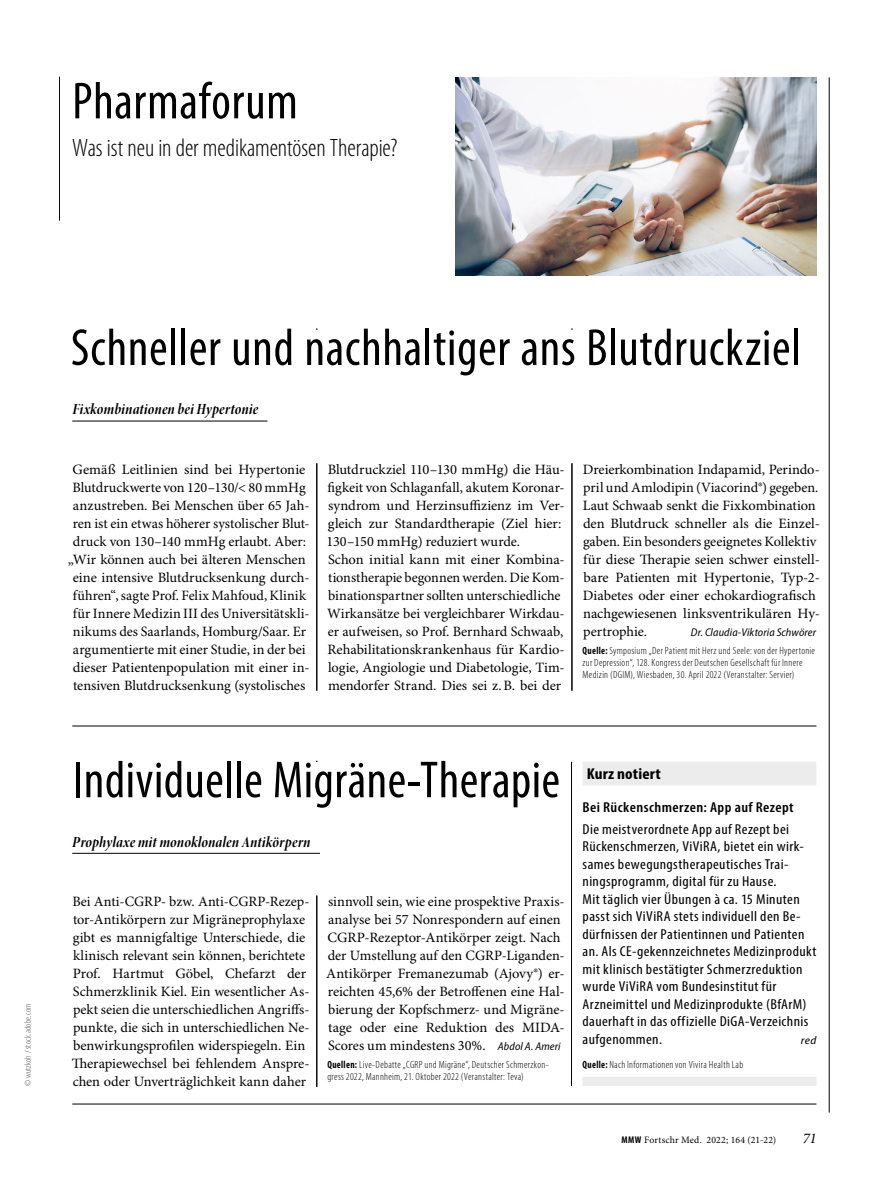
<style>
.page{position:relative;width:893px;height:1187px;background:#fff}
.page>*{position:absolute;margin:0;border:0;box-sizing:border-box;transform-origin:0 0}
.Title_klein{font:condensed 52.5px "Myriad Pro";letter-spacing:.01em;color:#000}
.t1{font:300 condensed 25.2px "Myriad Pro";letter-spacing:-.005em;color:#000}
.SuperTitle_1Pharma{font:15.75px "Minion Pro Bold Cn It Disp";letter-spacing:.005em;color:#000}
.NoXML_Kurz_notiert{font:700 condensed 15.75px "Myriad Pro";letter-spacing:.01em;color:#000;scale:1.1 1}
.t2{font:italic 14.85px "Minion Pro";color:#000}
.Para_Kurz_notiert{font:condensed 14.4px/17.4px "Myriad Pro";letter-spacing:.025em;color:#000;scale:1.1 1}
.Title_Kurz_notiert{font:600 condensed 14.4px "Myriad Pro";letter-spacing:.025em;color:#000;scale:1.1 1}
.Para_x{font:14.25px/18px "Minion Pro";letter-spacing:-.005em;color:#000}
.Para_x-2{font:italic semi-condensed 11.25px "Myriad Pro";letter-spacing:.01em;color:#000}
.Para_Kurz_notiert-2{font:italic semi-condensed 11.25px "Myriad Pro";color:#000;scale:1.1 1}
.Source_x{font:300 condensed 10.5px/12px "Myriad Pro";letter-spacing:.03em;color:#000}
.Source_BoxLine{font:300 condensed 10.5px "Myriad Pro";letter-spacing:.03em;color:#000}
.t3{font:9.75px "Minion Pro";letter-spacing:.025em;color:#000}
.Image_Source_x{font:300 condensed 9px "Myriad Pro";letter-spacing:.02em;color:#565655}
.s1{font-weight:700}
.s2{font-family:"Myriad Pro";font-style:italic;font-stretch:semi-condensed;font-size:11.25px}
.s3{font-family:"Myriad Pro";font-weight:700;font-stretch:condensed}
</style>
<div class="page">
<hr style="left:59px;top:77px;width:1px;height:144px;background:#000">
<hr style="left:829px;top:77px;width:1px;height:1035px;background:#000">
<hr style="left:72px;top:1103px;width:744px;height:1px;background:#000">
<hr style="left:72px;top:725px;width:744px;height:1px;background:#000">
<div style="left:583px;top:761px;width:233px;height:24px;background:#ececec"></div>
<div style="left:583px;top:1076px;width:233px;height:9px;background:#ececec"></div>
<hr style="left:72px;top:421px;width:195px;height:1px;background:#000">
<hr style="left:317px;top:463px;width:1px;height:227px;background:#000">
<hr style="left:572px;top:463px;width:1px;height:227px;background:#000">
<hr style="left:72px;top:853px;width:248px;height:1px;background:#000">
<hr style="left:317px;top:895px;width:1px;height:191px;background:#000">
<img style="left:455px;top:77px;width:361px;height:198px">
<hr style="left:571px;top:761px;width:1px;height:324px;background:#000">
<h1 class="Title_klein" style="left:72px;top:69px;width:227px">Pharmaforum</h1>
<h2 class="t1" style="left:72px;top:134px;width:327px">Was ist neu in der medikamentösen Therapie?</h2>
<p class="Image_Source_x" style="left:23px;top:1085px;width:84px;rotate:-90deg">© wutzkoh / stock.adobe.com</p>
<p class="Title_klein" style="left:71px;top:316px;width:732px">Schneller und nachhaltiger ans Blutdruckziel</p>
<p class="SuperTitle_1Pharma" style="left:72px;top:399px;width:187px">Fixkombinationen bei Hypertonie</p>
<p class="Para_x" style="left:68px;top:460px;width:243px;text-align:center">Gemäß Leitlinien sind bei Hypertonie Blutdruckwerte von 120–130/&lt; 80 mmHg anzustreben. Bei Menschen über 65 Jah&shy;ren ist ein etwas höherer systolischer Blut&shy;druck von 130–140 mmHg erlaubt. Aber: „Wir können auch bei älteren Menschen eine intensive Blutdrucksenkung durch&shy;führen“, sagte Prof. Felix Mahfoud, Klinik für Innere Medizin III des Universitätskli&shy;nikums des Saarlands, Homburg/Saar. Er argumentierte mit einer Studie, in der bei dieser Patientenpopulation mit einer in&shy;tensiven Blutdrucksenkung (systolisches</p>
<p class="Para_x" style="left:327px;top:460px;width:240px">Blutdruckziel 110–130 mmHg) die Häu&shy;figkeit von Schlaganfall, akutem Koronar&shy;syndrom und Herzinsuffizienz im Ver&shy;gleich zur Standardtherapie (Ziel hier:<br>130–150 mmHg) reduziert wurde.</p>
<p class="Para_x" style="left:327px;top:550px;width:239px">Schon initial kann mit einer Kombina&shy;tionstherapie begonnen werden. Die Kom&shy;binationspartner sollten unterschiedliche Wirkansätze bei vergleichbarer Wirkdau&shy;er aufweisen, so Prof. Bernhard Schwaab, Rehabilitationskrankenhaus für Kardio&shy;logie, Angiologie und Diabetologie, Tim&shy;mendorfer Strand. Dies sei z.B. bei der</p>
<p class="Para_x" style="left:583px;top:460px;width:239px">Dreierkombination Indapamid, Perindo&shy;pril und Amlodipin (Viacorind®) gegeben.<br>Laut Schwaab senkt die Fixkombination den Blutdruck schneller als die Einzel&shy;gaben. Ein besonders geeignetes Kollektiv für diese Therapie seien schwer einstell&shy;bare Patienten mit Hypertonie, Typ-2- Diabetes oder einer echokardiografisch nachgewiesenen linksventrikulären Hy&shy;pertrophie.</p>
<p class="Para_x-2" style="left:691px;top:626px;width:127px">Dr. Claudia-Viktoria Schwörer</p>
<p class="Source_x" style="left:583px;top:644px;width:234px"><span class="s1">Quelle:</span> Symposium „Der Patient mit Herz und Seele: von der Hypertonie zur Depression“, 128. Kongress der Deutschen Gesellschaft für Innere<br>Medizin (DGIM), Wiesbaden, 30. April 2022 (Veranstalter: Servier)</p>
<p class="Title_klein" style="left:73px;top:748px;width:488px">Individuelle Migräne-Therapie</p>
<p class="SuperTitle_1Pharma" style="left:72px;top:831px;width:240px">Prophylaxe mit monoklonalen Antikörpern</p>
<p class="Para_x" style="left:72px;top:892px;width:239px">Bei Anti-CGRP- bzw. Anti-CGRP-Rezep&shy;tor-Antikörpern zur Migräneprophylaxe gibt es mannigfaltige Unterschiede, die klinisch relevant sein können, berichtete Prof. Hartmut Göbel, Chefarzt der Schmerzklinik Kiel. Ein wesentlicher As&shy;pekt seien die unterschiedlichen Angriffs&shy;punkte, die sich in unterschiedlichen Ne&shy;benwirkungsprofilen widerspiegeln. Ein Therapiewechsel bei fehlendem Anspre&shy;chen oder Unverträglichkeit kann daher</p>
<p class="Para_x" style="left:326px;top:892px;width:240px">sinnvoll sein, wie eine prospektive Praxis&shy;analyse bei 57 Nonrespondern auf einen CGRP-Rezeptor-Antikörper zeigt. Nach der Umstellung auf den CGRP-Liganden-Antikörper Fremanezumab (Ajovy®) er&shy;reichten 45,6% der Betroffenen eine Hal&shy;bierung der Kopfschmerz- und Migräne&shy;tage oder eine Reduktion des MIDA-Scores um mindestens 30%. <span class="s2">Abdol A. Ameri</span></p>
<p class="Source_x" style="left:327px;top:1058px;width:223px"><span class="s1">Quellen:</span> Live-Debatte „CGRP und Migräne“, Deutscher Schmerzkon&shy;gress 2022, Mannheim, 21. Oktober 2022 (Veranstalter: Teva)</p>
<p class="NoXML_Kurz_notiert" style="left:587px;top:763px;width:69px">Kurz notiert</p>
<p class="Title_Kurz_notiert" style="left:583px;top:799px;width:194px">Bei Rückenschmerzen: App auf Rezept</p>
<p class="Para_Kurz_notiert" style="left:583px;top:820px;width:214px">Die meistverordnete App auf Rezept bei Rückenschmerzen, ViViRA, bietet ein wirk&shy;sames bewegungstherapeutisches Trai&shy;ningsprogramm, digital für zu Hause.<br>Mit täglich vier Übungen à ca. 15 Minuten passt sich ViViRA stets individuell den Be&shy;dürfnissen der Patientinnen und Patienten an. Als CE-gekennzeichnetes Medizinprodukt mit klinisch bestätigter Schmerzreduktion wurde ViViRA vom Bundesinstitut für Arzneimittel und Medizinprodukte (BfArM) dauerhaft in das offizielle DiGA-Verzeichnis aufgenommen.</p>
<p class="Para_Kurz_notiert-2" style="left:801px;top:1033px;width:16px">red</p>
<p class="Source_BoxLine" style="left:583px;top:1059px;width:162px"><span class="s1">Quelle:</span> Nach Informationen von Vivira Health Lab</p>
<p class="t3" style="left:621px;top:1133px;width:156px"><span class="s3">MMW</span> Fortschr Med. 2022; 164 (21-22)</p>
<p class="t2" style="left:803px;top:1129px;width:15px">71</p>
</div>
